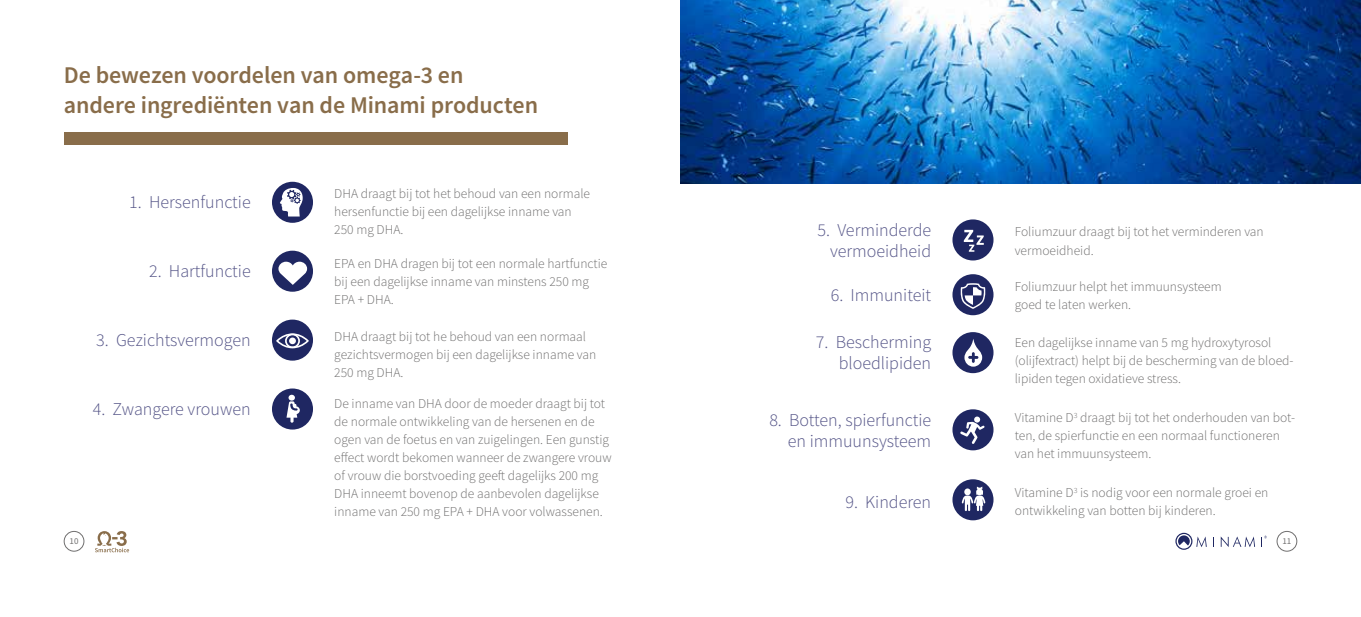
<style>
.page{position:relative;width:1361px;height:617px;background:#fff}
.page>*{position:absolute;margin:0;border:0;box-sizing:border-box;transform-origin:0 0}
.t1{font:600 24px/30px "Source Sans Pro";letter-spacing:-.005em;color:#896d4a}
.t2{font:300 18px/21px "Source Sans Pro";color:#545487;text-align:right}
.t3{font:300 13.5px/18px "Source Sans Pro";color:#706f6f}
.t4{font:9px "Source Sans Pro";color:#706f6f}
</style>
<div class="page">
<div style="left:1276px;top:531px;width:21px;height:20px;border:1px solid #706f6f;border-radius:50%"></div>
<svg style="left:1196px;top:536px;width:10px;height:11px"></svg>
<svg style="left:1220px;top:536px;width:35px;height:11px"></svg>
<svg style="left:1178px;top:535px;width:12px;height:10px"></svg>
<div style="left:1175px;top:532px;width:17px;height:18px;border:1px solid #1f2762;border-radius:50%"></div>
<svg style="left:1261px;top:535px;width:5px;height:11px"></svg>
<div style="left:64px;top:531px;width:20px;height:20px;border:1px solid #706f6f;border-radius:50%"></div>
<svg style="left:95px;top:531px;width:34px;height:21px"></svg>
<div style="left:952px;top:219px;width:41px;height:41px;background:#1f2762;border-radius:50%"></div>
<svg style="left:964px;top:230px;width:20px;height:22px"></svg>
<div style="left:64px;top:132px;width:504px;height:13px;background:#896d4a"></div>
<div style="left:272px;top:182px;width:41px;height:41px;background:#1f2762;border-radius:50%"></div>
<svg style="left:280px;top:188px;width:23px;height:28px"></svg>
<div style="left:952px;top:409px;width:41px;height:41px;background:#1f2762;border-radius:50%"></div>
<div style="left:974px;top:416px;width:6px;height:7px;background:#fff;border-radius:3px"></div>
<svg style="left:960px;top:422px;width:24px;height:22px"></svg>
<div style="left:272px;top:319px;width:41px;height:41px;background:#1f2762;border-radius:50%"></div>
<svg style="left:276px;top:333px;width:33px;height:15px"></svg>
<div style="left:272px;top:250px;width:41px;height:42px;background:#1f2762;border-radius:50%"></div>
<svg style="left:278px;top:261px;width:29px;height:24px"></svg>
<div style="left:272px;top:388px;width:41px;height:41px;background:#1f2762;border-radius:50%"></div>
<svg style="left:288px;top:394px;width:7px;height:6px"></svg>
<svg style="left:286px;top:401px;width:14px;height:21px"></svg>
<div style="left:952px;top:479px;width:41px;height:41px;background:#1f2762;border-radius:50%"></div>
<svg style="left:962px;top:486px;width:23px;height:25px"></svg>
<div style="left:952px;top:274px;width:41px;height:41px;background:#1f2762;border-radius:50%"></div>
<svg style="left:960px;top:283px;width:26px;height:26px"></svg>
<div style="left:952px;top:332px;width:41px;height:41px;background:#1f2762;border-radius:50%"></div>
<svg style="left:964px;top:339px;width:18px;height:27px"></svg>
<img style="left:680px;top:0;width:681px;height:183px">
<h1 class="t1" style="left:64px;top:59px;width:476px">De bewezen voordelen van omega-3 en andere ingrediënten van de Minami producten</h1>
<h2 class="t2" style="left:129px;top:191px;width:123px">1. Hersenfunctie</h2>
<h2 class="t2" style="left:149px;top:261px;width:103px">2. Hartfunctie</h2>
<p class="t3" style="left:334px;top:184px;width:257px">DHA draagt bij tot het behoud van een normale hersenfunctie bij een dagelijkse inname van<br>250 mg DHA.</p>
<p class="t3" style="left:334px;top:255px;width:274px">EPA en DHA dragen bij tot een normale hartfunctie bij een dagelijkse inname van minstens 250 mg<br>EPA + DHA.</p>
<h2 class="t2" style="left:817px;top:220px;width:115px">5. Verminderde vermoeidheid</h2>
<h2 class="t2" style="left:831px;top:284px;width:102px">6. Immuniteit</h2>
<p class="t3" style="left:1015px;top:223px;width:250px">Foliumzuur draagt bij tot het verminderen van vermoeidheid.</p>
<p class="t3" style="left:1015px;top:277px;width:208px">Foliumzuur helpt het immuunsysteem goed te laten werken.</p>
<p class="t3" style="left:334px;top:327px;width:263px">DHA draagt bij tot he behoud van een normaal gezichtsvermogen bij een dagelijkse inname van<br>250 mg DHA.</p>
<p class="t3" style="left:1015px;top:333px;width:280px">Een dagelijkse inname van 5 mg hydroxytyrosol (olijfextract) helpt bij de bescherming van de bloed&shy;lipiden tegen oxidatieve stress.</p>
<p class="t3" style="left:334px;top:395px;width:279px">De inname van DHA door de moeder draagt bij tot de normale ontwikkeling van de hersenen en de ogen van de foetus en van zuigelingen. Een gunstig effect wordt bekomen wanneer de zwangere vrouw of vrouw die borstvoeding geeft dagelijks 200 mg DHA inneemt bovenop de aanbevolen dagelijkse inname van 250 mg EPA + DHA voor volwassenen.</p>
<h2 class="t2" style="left:96px;top:330px;width:156px">3. Gezichtsvermogen</h2>
<h2 class="t2" style="left:816px;top:331px;width:117px">7. Bescherming bloedlipiden</h2>
<h2 class="t2" style="left:93px;top:399px;width:159px">4. Zwangere vrouwen</h2>
<p class="t3" style="left:1015px;top:408px;width:282px">Vitamine D<sup>3</sup> draagt bij tot het onderhouden van bot&shy;ten, de spierfunctie en een normaal functioneren van het immuunsysteem.</p>
<p class="t3" style="left:1015px;top:484px;width:255px">Vitamine D<sup>3</sup> is nodig voor een normale groei en ontwikkeling van botten bij kinderen.</p>
<h2 class="t2" style="left:769px;top:409px;width:163px">8. Botten, spierfunctie en immuunsysteem</h2>
<h2 class="t2" style="left:845px;top:491px;width:87px">9. Kinderen</h2>
<p class="t4" style="left:70px;top:534px;width:10px">10</p>
<p class="t4" style="left:1282px;top:534px;width:11px">11</p>
</div>
